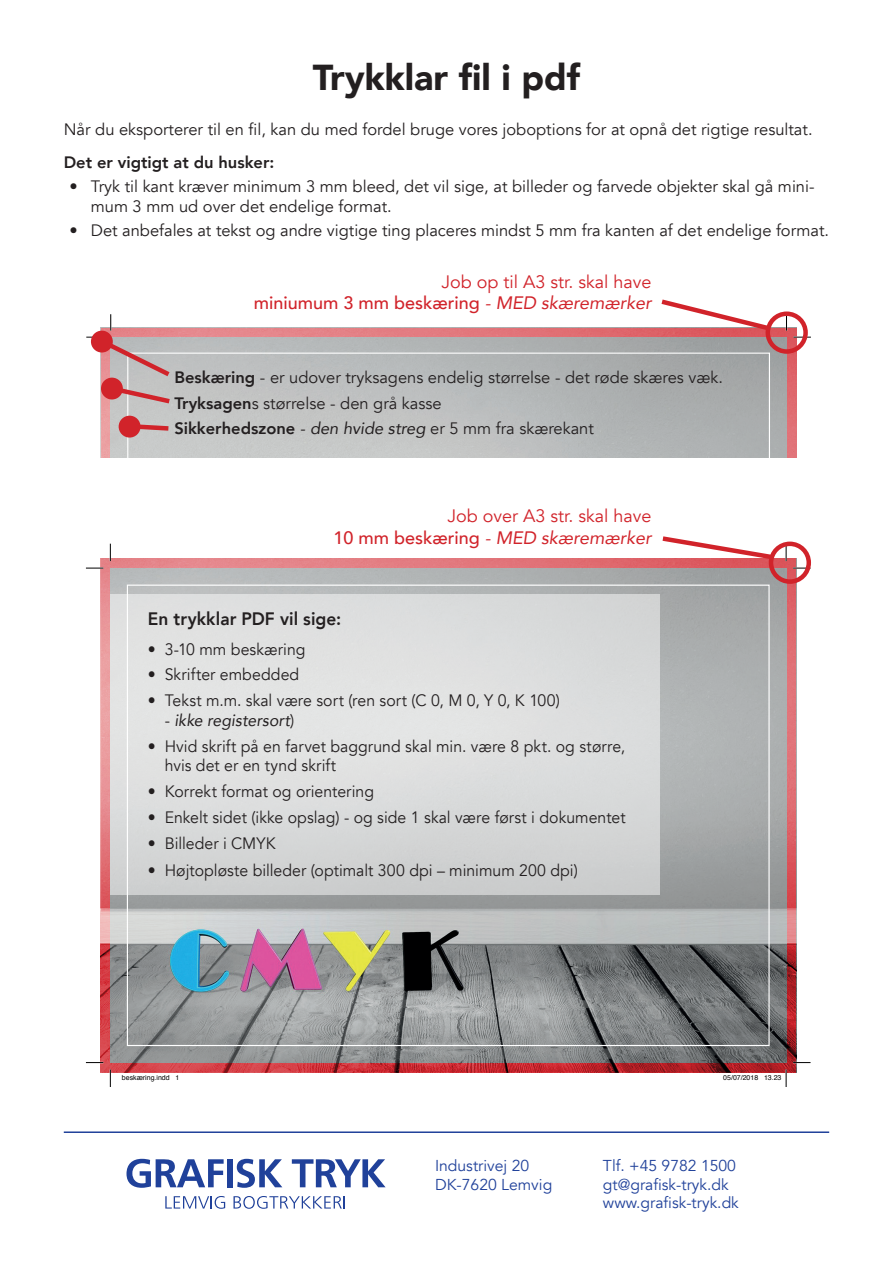
<style>
.page{position:relative;width:893px;height:1263px;background:#fff}
.page>*{position:absolute;margin:0;border:0;box-sizing:border-box;transform-origin:0 0}
.t1{font:900 36px "Avenir";color:#231f20}
.t2{font:18px/21.6px "Avenir";color:#d1232a;text-align:right}
.t3{font:800 18px "Avenir";letter-spacing:.005em;color:#231f20;scale:.96 1}
.t4{font:16.5px/25.5px "Avenir";color:#231f20}
.t5{font:16.5px/19.5px "Avenir";color:#231f20;scale:.96 1}
.t6{font:800 16.5px "Avenir";color:#231f20}
.t7{font:italic 16.5px "Avenir";letter-spacing:.005em;color:#231f20;scale:.96 1}
.t8{font:15.75px/18.8px "Avenir";color:#20419a}
.t9{font:7.05px "Helvetica";color:#000}
.s1{font-weight:500}
.s2{font-style:italic}
.s3{font-weight:800}
.s4{font-style:normal}
</style>
<div class="page">
<svg style="left:127px;top:1159px;width:97px;height:29px"></svg>
<div style="left:227px;top:1159px;width:5px;height:28px;background:#20419a"></div>
<svg style="left:237px;top:1159px;width:45px;height:29px"></svg>
<svg style="left:292px;top:1159px;width:94px;height:28px"></svg>
<svg style="left:165px;top:1196px;width:60px;height:13px"></svg>
<svg style="left:233px;top:1196px;width:112px;height:13px"></svg>
<hr style="left:64px;top:1131px;width:765px;height:2px;background:#20419a">
<svg style="left:101px;top:328px;width:695px;height:130px;background:#e0777d"></svg>
<img style="left:111px;top:337px;width:675px;height:121px">
<svg style="left:127px;top:353px;width:643px;height:105px;background:#b8bbbb"></svg>
<svg style="left:793px;top:336px;width:18px;height:2px"></svg>
<svg style="left:786px;top:316px;width:1px;height:15px"></svg>
<div style="left:765px;top:311px;width:43px;height:43px;border:4px solid #d1232a;border-radius:50%"></div>
<svg style="left:657px;top:299px;width:116px;height:34px"></svg>
<svg style="left:86px;top:314px;width:89px;height:93px"></svg>
<div style="left:119px;top:416px;width:22px;height:22px;background:#d1232a;border-radius:50%"></div>
<svg style="left:138px;top:421px;width:35px;height:12px"></svg>
<svg style="left:100px;top:558px;width:696px;height:514px;background:#d25d63"></svg>
<img style="left:110px;top:568px;width:676px;height:494px">
<svg style="left:86px;top:567px;width:17px;height:2px"></svg>
<svg style="left:793px;top:567px;width:13px;height:2px"></svg>
<svg style="left:86px;top:1062px;width:17px;height:1px"></svg>
<svg style="left:793px;top:1062px;width:17px;height:1px"></svg>
<svg style="left:110px;top:544px;width:1px;height:17px"></svg>
<svg style="left:110px;top:1069px;width:1px;height:18px"></svg>
<svg style="left:785px;top:547px;width:2px;height:14px"></svg>
<svg style="left:764px;top:1069px;width:23px;height:18px"></svg>
<div style="left:769px;top:542px;width:42px;height:42px;border:4px solid #d1232a;border-radius:50%"></div>
<svg style="left:658px;top:536px;width:119px;height:26px"></svg>
<div style="left:111px;top:594px;width:549px;height:300px;background:linear-gradient(to bottom,#e2e3e3,#d3d5d5)"></div>
<h1 class="t1" style="left:313px;top:47px;width:269px">Trykklar fil i pdf</h1>
<p class="t4" style="left:64px;top:117px;width:750px">Når du eksporterer til en fil, kan du med fordel bruge vores joboptions for at opnå det rigtige resultat.</p>
<p class="t6" style="left:64px;top:149px;width:212px">Det er vigtigt at du husker:</p>
<p class="t4" style="left:91px;top:177px;width:725px;line-height:19.8px;text-indent:-21px">• Tryk til kant kræver minimum 3 mm bleed, det vil sige, at billeder og farvede objekter skal gå mini&shy;mum 3 mm ud over det endelige format.</p>
<p class="t4" style="left:70px;top:218px;width:761px">• Det anbefales at tekst og andre vigtige ting placeres mindst 5 mm fra kanten af det endelige format.</p>
<p class="t2" style="left:254px;top:271px;width:399px">Job op til A3 str. skal have<br><span class="s1">miniumum 3 mm beskæring</span> <span class="s2">- MED skæremærker</span></p>
<p class="t4" style="left:174px;top:365px;width:550px"><span class="s3">Beskæring</span> - er udover tryksagens endelig størrelse - det røde skæres væk.<br><span class="s3">Tryksagen</span>s størrelse - den grå kasse<br><span class="s3">Sikkerhedszone</span> <span class="s2">- den hvide streg</span> er 5 mm fra skærekant</p>
<p class="t2" style="left:333px;top:505px;width:320px">Job over A3 str. skal have<br><span class="s1">10 mm beskæring</span> <span class="s2">- MED skæremærker</span></p>
<p class="t3" style="left:148px;top:605px;width:203px">En trykklar PDF vil sige:</p>
<p class="t5" style="left:148px;top:639px;width:166px">• 3-10 mm beskæring</p>
<p class="t5" style="left:148px;top:665px;width:159px">• Skrifter embedded</p>
<p class="t5" style="left:148px;top:691px;width:431px">• Tekst m.m. skal være sort (ren sort (C 0, M 0, Y 0, K 100)</p>
<p class="t7" style="left:165px;top:710px;width:137px"><span class="s4">-</span> ikke registersort<span class="s4">)</span></p>
<p class="t5" style="left:165px;top:736px;width:481px;text-indent:-17px">• Hvid skrift på en farvet baggrund skal min. være 8 pkt. og større, hvis det er en tynd skrift</p>
<p class="t5" style="left:148px;top:782px;width:237px">• Korrekt format og orientering</p>
<p class="t5" style="left:148px;top:808px;width:499px">• Enkelt sidet (ikke opslag) - og side 1 skal være først i dokumentet</p>
<p class="t5" style="left:148px;top:834px;width:135px">• Billeder i CMYK</p>
<p class="t5" style="left:148px;top:861px;width:450px">• Højtopløste billeder (optimalt 300 dpi – minimum 200 dpi)</p>
<p class="t9" style="left:122px;top:1072px;width:59px">beskæring.indd 1</p>
<p class="t9" style="left:723px;top:1072px;width:60px">05/07/2018 13.23</p>
<p class="t8" style="left:435px;top:1156px;width:119px">Industrivej 20<br>DK-7620 Lemvig</p>
<p class="t8" style="left:603px;top:1156px;width:137px">Tlf. +45 9782 1500 gt@grafisk-tryk.dk www.grafisk-tryk.dk</p>
</div>
